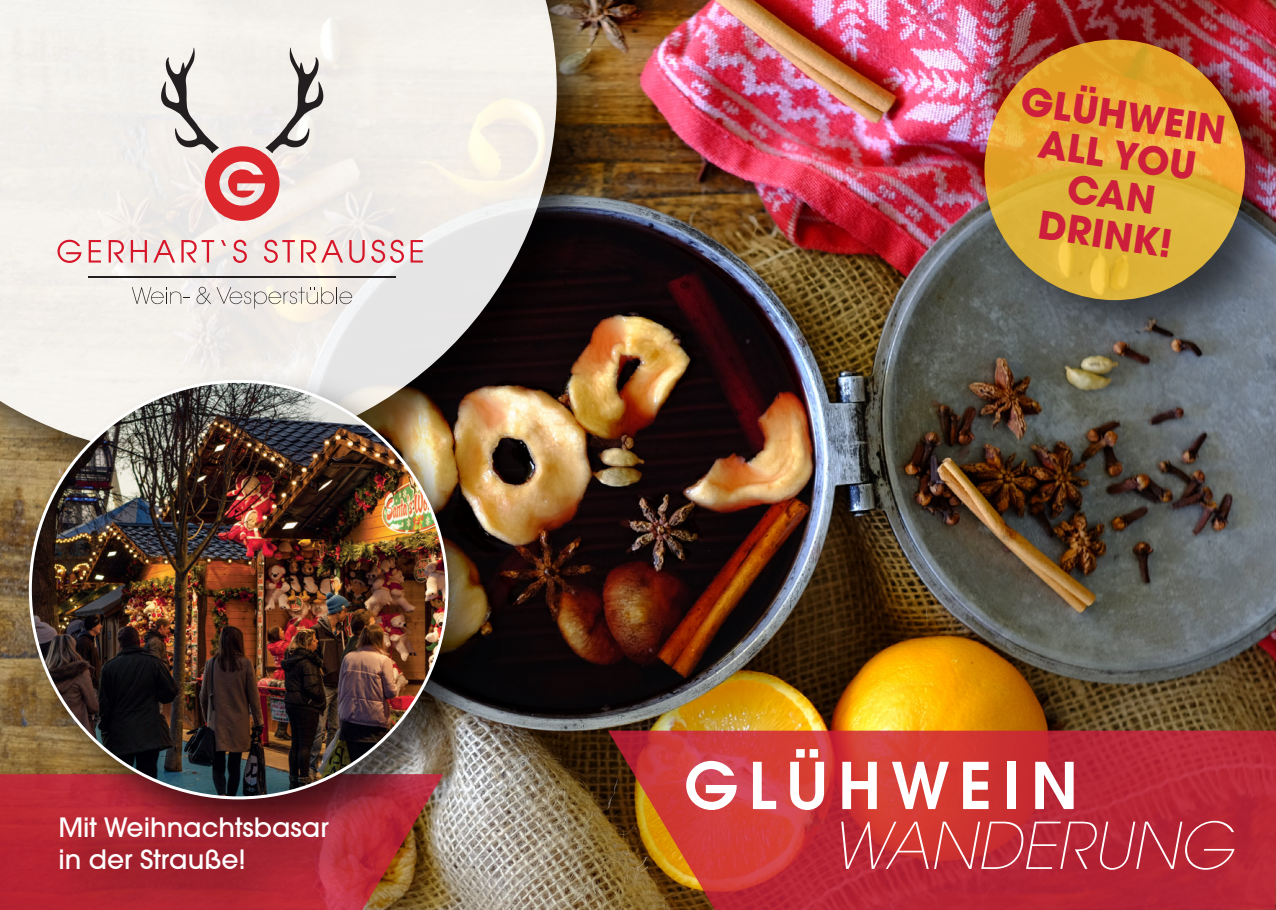
<style>
.page{position:relative;width:1276px;height:910px;background:#fff}
.page>*{position:absolute;margin:0;border:0;box-sizing:border-box;transform-origin:0 0}
.t1{font:italic 200 63.9px "ITC Avant Garde Std";color:#fff}
.t2{font:600 63.9px "ITC Avant Garde Std";letter-spacing:.16em;color:#fff}
.t3{font:700 38.4px/39.9px "ITC Avant Garde Gothic";color:#cd1e3c;text-align:center}
.t4{font:500 26.7px/32.1px "ITC Avant Garde Gothic";color:#fff}
</style>
<div class="page">
<img style="left:623px;top:0;width:653px;height:731px">
<img style="left:557px;top:0;width:66px;height:289px">
<svg style="left:0;top:0;width:557px;height:289px;background:#eae7e2"></svg>
<svg style="left:57px;top:240px;width:24px;height:23px"></svg>
<svg style="left:89px;top:240px;width:12px;height:23px"></svg>
<svg style="left:109px;top:240px;width:15px;height:23px"></svg>
<svg style="left:131px;top:240px;width:16px;height:23px"></svg>
<svg style="left:153px;top:240px;width:22px;height:23px"></svg>
<svg style="left:181px;top:240px;width:33px;height:23px"></svg>
<svg style="left:221px;top:240px;width:5px;height:6px"></svg>
<svg style="left:233px;top:240px;width:14px;height:23px"></svg>
<svg style="left:264px;top:240px;width:31px;height:23px"></svg>
<svg style="left:301px;top:240px;width:42px;height:23px"></svg>
<svg style="left:349px;top:240px;width:16px;height:23px"></svg>
<svg style="left:371px;top:240px;width:33px;height:23px"></svg>
<svg style="left:410px;top:240px;width:13px;height:23px"></svg>
<svg style="left:132px;top:287px;width:57px;height:2px"></svg>
<svg style="left:196px;top:287px;width:156px;height:2px"></svg>
<svg style="left:161px;top:48px;width:162px;height:173px;background:#dcc3c1"></svg>
<hr style="left:89px;top:277px;width:307px;height:1px;background:#231f20">
<img style="left:960px;top:15px;width:316px;height:351px">
<svg style="left:984px;top:40px;width:261px;height:260px;background:#e3ae36"></svg>
<svg style="left:914px;top:731px;width:362px;height:179px;background:#bc2834"></svg>
<img style="left:0;top:289px;width:914px;height:621px">
<img style="left:30px;top:381px;width:417px;height:417px;border-radius:208px">
<img style="left:34px;top:790px;width:361px;height:120px">
<p class="t4" style="left:58px;top:811px;width:272px">Mit Weihnachtsbasar in der Strauße!</p>
<h2 class="t3" style="left:1023px;top:81px;width:208px;rotate:8deg">GLÜHWEIN<br>ALL YOU<br>CAN<br>DRINK!</h2>
<h1 class="t2" style="left:684px;top:744px;width:395px">GLÜHWEIN</h1>
<h1 class="t1" style="left:831px;top:806px;width:403px">WANDERUNG</h1>
</div>
